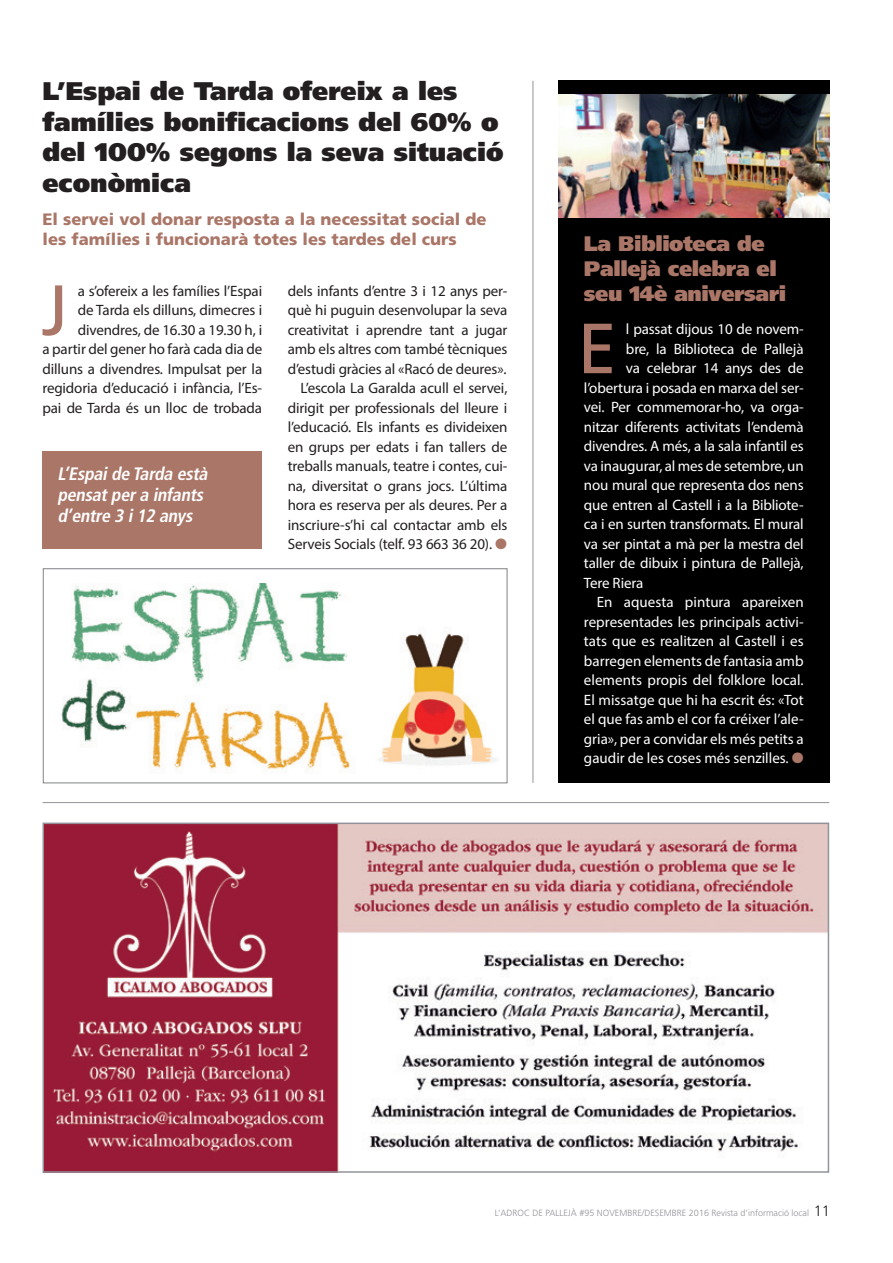
<style>
.page{position:relative;width:893px;height:1263px;background:#fff}
.page>*{position:absolute;margin:0;border:0;box-sizing:border-box;transform-origin:0 0}
.t1{font:70.8px "Frutiger LT Std";color:#aa7667}
.t2{font:900 25.5px/30.6px "Frutiger LT Std";color:#231f20}
.t3{font:900 21px/25.2px "Frutiger LT Std";letter-spacing:-.02em;color:#aa7667}
.t4{font:italic 700 condensed 18px/21px "Frutiger LT Std";color:#fff}
.t5{font:900 16.5px/19.8px "Frutiger LT Std";color:#aa7667}
.t6{font:15px "Myriad Pro";letter-spacing:-.01em;color:#fff}
.t7{font:15px/19.5px "Myriad Pro";letter-spacing:-.01em;color:#231f20;text-align:right}
.t8{font:300 9px "Frutiger LT Std";color:#93949b}
.s1{color:#aa7667}
.s2{font-size:15px;color:#231f20}
</style>
<div class="page">
<img style="left:46px;top:825px;width:780px;height:345px">
<div style="left:43px;top:822px;width:786px;height:351px;border:2px solid #93949b"></div>
<hr style="left:43px;top:802px;width:786px;height:1px;background:#93949b">
<div style="left:558px;top:217px;width:271px;height:566px;background:#000"></div>
<img style="left:558px;top:94px;width:271px;height:123px">
<div style="left:558px;top:81px;width:271px;height:13px;background:#000"></div>
<hr style="left:533px;top:81px;width:1px;height:702px;background:#93949b">
<div style="left:43px;top:451px;width:219px;height:98px;background:#aa7667"></div>
<img style="left:61px;top:584px;width:436px;height:186px">
<div style="left:43px;top:568px;width:464px;height:215px;border:1px solid #808285"></div>
<h2 class="t2" style="left:43px;top:76px;width:462px">L’Espai de Tarda ofereix a les famílies bonificacions del 60% o del 100% segons la seva situació econòmica</h2>
<p class="t5" style="left:43px;top:209px;width:446px">El servei vol donar resposta a la necessitat social de les famílies i funcionarà totes les tardes del curs</p>
<p class="t7" style="left:43px;top:281px;width:221px">a s’ofereix a les famílies l’Espai<br>de Tarda els dilluns, dimecres i divendres, de 16.30 a 19.30 h, i<br>a partir del gener ho farà cada dia de dilluns a divendres. Impulsat per la regidoria d’educació i infància, l’Es&shy;pai de Tarda és un lloc de trobada</p>
<p class="t7" style="left:288px;top:281px;width:221px">dels infants d’entre 3 i 12 anys per&shy;què hi puguin desenvolupar la seva creativitat i aprendre tant a jugar amb els altres com també tècniques d’estudi gràcies al «Racó de deures».<br>L’escola La Garalda acull el servei, dirigit per professionals del lleure i l’educació. Els infants es divideixen en grups per edats i fan tallers de treballs manuals, teatre i contes, cui&shy;na, diversitat o grans jocs. L’última hora es reserva per als deures. Per a inscriure-s’hi cal contactar amb els Serveis Socials (telf. 93 663 36 20). <span class="s1">●</span></p>
<h1 class="t1" style="left:41px;top:269px;width:29px">J</h1>
<p class="t4" style="left:58px;top:463px;width:155px">L’Espaide Tarda està pensatpera infants d’entre 3 i12 anys</p>
<h3 class="t3" style="left:584px;top:231px;width:204px">La Biblioteca de<br>Pallejà celebra el seu 14è aniversari</h3>
<h1 class="t1" style="left:577px;top:307px;width:41px">E</h1>
<p class="t6" style="left:626px;top:320px;width:179px">l passat dijous 10 de novem-</p>
<p class="t6" style="left:626px;top:339px;width:179px">bre, la Biblioteca de Pallejà</p>
<p class="t6" style="left:626px;top:359px;width:179px">va celebrar 14 anys des de</p>
<p class="t6" style="left:584px;top:378px;width:221px">l’obertura i posada en marxa del ser-</p>
<p class="t6" style="left:584px;top:398px;width:221px">vei. Per commemorar-ho, va orga-</p>
<p class="t6" style="left:584px;top:417px;width:221px">nitzar diferents activitats l’endemà</p>
<p class="t6" style="left:584px;top:437px;width:221px">divendres. A més, a la sala infantil es</p>
<p class="t6" style="left:584px;top:456px;width:221px">va inaugurar, al mes de setembre, un</p>
<p class="t6" style="left:584px;top:476px;width:221px">nou mural que representa dos nens</p>
<p class="t6" style="left:584px;top:495px;width:221px">que entren al Castell i a la Bibliote-</p>
<p class="t6" style="left:584px;top:515px;width:221px">ca i en surten transformats. El mural</p>
<p class="t6" style="left:584px;top:534px;width:221px">va ser pintat a mà per la mestra del</p>
<p class="t6" style="left:584px;top:554px;width:221px">taller de dibuix i pintura de Pallejà,</p>
<p class="t6" style="left:584px;top:573px;width:61px">Tere Riera</p>
<p class="t6" style="left:597px;top:593px;width:208px">En aquesta pintura apareixen</p>
<p class="t6" style="left:584px;top:612px;width:221px">representades les principals activi-</p>
<p class="t6" style="left:584px;top:632px;width:221px">tats que es realitzen al Castell i es</p>
<p class="t6" style="left:584px;top:651px;width:221px">barregen elements de fantasia amb</p>
<p class="t6" style="left:584px;top:671px;width:221px">elements propis del folklore local.</p>
<p class="t6" style="left:584px;top:690px;width:221px">El missatge que hi ha escrit és: «Tot</p>
<p class="t6" style="left:584px;top:710px;width:221px">el que fas amb el cor fa créixer l’ale-</p>
<p class="t6" style="left:584px;top:729px;width:221px">gria», per a convidar els més petits a</p>
<p class="t6" style="left:584px;top:749px;width:221px">gaudir de les coses més senzilles. <span class="s1">●</span></p>
<p class="t8" style="left:495px;top:1207px;width:337px">L’ADROC DE PALLEJÀ #95 NOVEMBRE/DESEMBRE 2016 Revista d’informació local <span class="s2">11</span></p>
</div>
